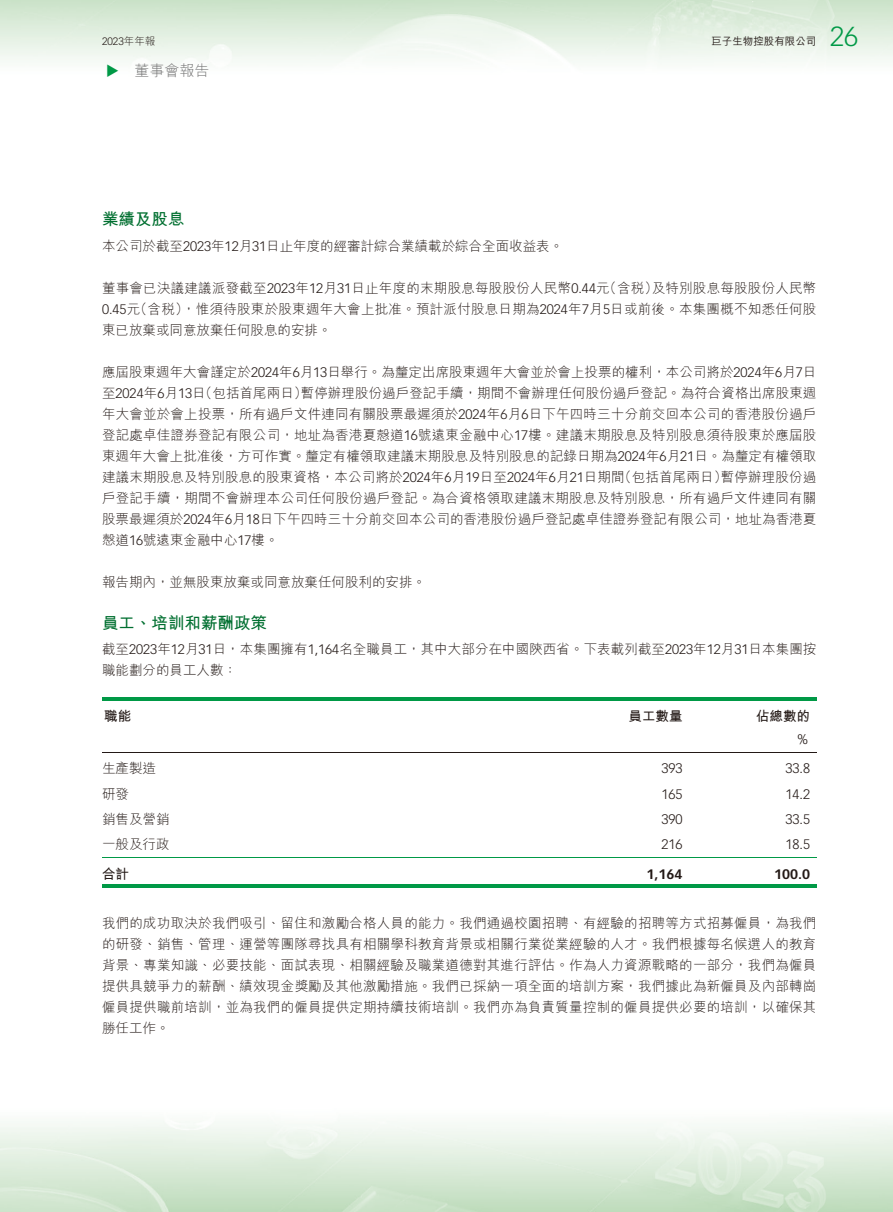
<style>
.page{position:relative;width:893px;height:1212px;background:#fff}
.page>*{position:absolute;margin:0;border:0;box-sizing:border-box;transform-origin:0 0}
.t1{font:300 27px "Vectora LT Std";color:#009946}
.t2{font:16.5px "M Hei HK Bold E Ten B5 H";color:#006f30}
.t3{font:15px "M Hei HK Light E Ten B5 H";color:#717171}
.t4{font:13.5px/21px "M Hei HK Light E Ten B5 H";letter-spacing:.005em;color:#231916;text-align:justify}
.t5{font:300 13.5px "Vectora LT Std";color:#231916}
.t6{font:13.5px "M Hei HK Bold E Ten B5 H";color:#231916}
.t7{font:700 13.5px "Vectora LT Std";color:#231916}
.t8{font:10.5px "M Hei HK Medium E Ten B5 H";color:#231916}
.t9{font:300 10.5px "Vectora LT Std";color:#231916}
.s1{font-family:"M Hei HK Light E Ten B5 H";font-weight:400}
.s2{color:#009946}
.s3{font-family:"Vectora LT Std";font-weight:300}
.s4{font-family:"Microsoft Jheng Hei";font-weight:300}
</style>
<div class="page">
<hr style="left:102px;top:698px;width:714px;height:3px;background:#009946">
<hr style="left:102px;top:752px;width:714px;height:1px;background:#231916">
<hr style="left:102px;top:857px;width:714px;height:1px;background:#009946">
<hr style="left:102px;top:884px;width:714px;height:3px;background:#009946">
<p class="t9" style="left:102px;top:36px;width:55px">2023<span class="s1">年年報</span></p>
<p class="t8" style="left:711px;top:37px;width:106px">巨子生物控股有限公司</p>
<h1 class="t1" style="left:830px;top:24px;width:30px">26</h1>
<p class="t3" style="left:106px;top:65px;width:105px"><span class="s2">◆</span> 董事會報告</p>
<p class="t2" style="left:102px;top:213px;width:84px">業績及股息</p>
<p class="t4" style="left:102px;top:237px;width:463px">本公司於截至<span class="s3">2023</span>年<span class="s3">12</span>月<span class="s3">31</span>日止年度的經審計綜合業績載於綜合全面收益表。</p>
<p class="t4" style="left:102px;top:279px;width:716px">董事會已決議建議派發截至<span class="s3">2023</span>年<span class="s3">12</span>月<span class="s3">31</span>日止年度的末期股息每股股份人民幣<span class="s3">0.44</span>元（含稅）及特別股息每股股份人民幣<span class="s3">0.45</span>元（含稅），惟須待股東於股東週年大會上批准。預計派付股息日期為<span class="s3">2024</span>年<span class="s3">7</span>月<span class="s3">5</span>日或前後。本集團概不知悉任何股東已放棄或同意放棄任何股息的安排。</p>
<p class="t4" style="left:102px;top:363px;width:716px">應屆股東週年大會謹定於<span class="s3">2024</span>年<span class="s3">6</span>月<span class="s3">13</span>日舉行。為釐定出席股東週年大會並於會上投票的權利，本公司將於<span class="s3">2024</span>年<span class="s3">6</span>月<span class="s3">7</span>日至<span class="s3">2024</span>年<span class="s3">6</span>月<span class="s3">13</span>日（包括首尾兩日）暫停辦理股份過戶登記手續，期間不會辦理任何股份過戶登記。為符合資格出席股東週年大會並於會上投票，所有過戶文件連同有關股票最遲須於<span class="s3">2024</span>年<span class="s3">6</span>月<span class="s3">6</span>日下午四時三十分前交回本公司的香港股份過戶登記處卓佳證券登記有限公司，地址為香港夏<span class="s4">慤</span>道<span class="s3">16</span>號遠東金融中心<span class="s3">17</span>樓。建議末期股息及特別股息須待股東於應屆股東週年大會上批准後，方可作實。釐定有權領取建議末期股息及特別股息的記錄日期為<span class="s3">2024</span>年<span class="s3">6</span>月<span class="s3">21</span>日。為釐定有權領取建議末期股息及特別股息的股東資格，本公司將於<span class="s3">2024</span>年<span class="s3">6</span>月<span class="s3">19</span>日至<span class="s3">2024</span>年<span class="s3">6</span>月<span class="s3">21</span>日期間（包括首尾兩日）暫停辦理股份過戶登記手續，期間不會辦理本公司任何股份過戶登記。為合資格領取建議末期股息及特別股息，所有過戶文件連同有關股票最遲須於<span class="s3">2024</span>年<span class="s3">6</span>月<span class="s3">18</span>日下午四時三十分前交回本公司的香港股份過戶登記處卓佳證券登記有限公司，地址為香港夏愨道<span class="s3">16</span>號遠東金融中心<span class="s3">17</span>樓。</p>
<p class="t4" style="left:102px;top:573px;width:325px">報告期內，並無股東放棄或同意放棄任何股利的安排。</p>
<p class="t2" style="left:102px;top:616px;width:166px">員工、培訓和薪酬政策</p>
<p class="t4" style="left:102px;top:640px;width:716px">截至<span class="s3">2023</span>年<span class="s3">12</span>月<span class="s3">31</span>日，本集團擁有<span class="s3">1,164</span>名全職員工，其中大部分在中國陝西省。下表載列截至<span class="s3">2023</span>年<span class="s3">12</span>月<span class="s3">31</span>日本集團按職能劃分的員工人數：</p>
<p class="t6" style="left:104px;top:711px;width:28px">職能</p>
<p class="t6" style="left:628px;top:711px;width:55px">員工數量</p>
<p class="t6" style="left:756px;top:711px;width:55px">佔總數的</p>
<p class="t5" style="left:797px;top:733px;width:12px">%</p>
<p class="t4" style="left:102px;top:760px;width:55px">生產製造</p>
<p class="t5" style="left:661px;top:762px;width:23px">393</p>
<p class="t5" style="left:785px;top:762px;width:26px">33.8</p>
<p class="t4" style="left:102px;top:785px;width:28px">研發</p>
<p class="t5" style="left:661px;top:787px;width:23px">165</p>
<p class="t5" style="left:785px;top:787px;width:26px">14.2</p>
<p class="t4" style="left:102px;top:810px;width:69px">銷售及營銷</p>
<p class="t5" style="left:661px;top:813px;width:23px">390</p>
<p class="t5" style="left:785px;top:813px;width:26px">33.5</p>
<p class="t4" style="left:102px;top:835px;width:69px">一般及行政</p>
<p class="t5" style="left:661px;top:838px;width:23px">216</p>
<p class="t5" style="left:785px;top:838px;width:26px">18.5</p>
<p class="t6" style="left:102px;top:869px;width:28px">合計</p>
<p class="t7" style="left:646px;top:868px;width:37px">1,164</p>
<p class="t7" style="left:774px;top:868px;width:37px">100.0</p>
<p class="t4" style="left:102px;top:914px;width:716px">我們的成功取決於我們吸引、留住和激勵合格人員的能力。我們通過校園招聘、有經驗的招聘等方式招募僱員，為我們的研發、銷售、管理、運營等團隊尋找具有相關學科教育背景或相關行業從業經驗的人才。我們根據每名候選人的教育背景、專業知識、必要技能、面試表現、相關經驗及職業道德對其進行評估。作為人力資源戰略的一部分，我們為僱員提供具競爭力的薪酬、績效現金獎勵及其他激勵措施。我們已採納一項全面的培訓方案，我們據此為新僱員及內部轉崗僱員提供職前培訓，並為我們的僱員提供定期持續技術培訓。我們亦為負責質量控制的僱員提供必要的培訓，以確保其勝任工作。</p>
</div>
